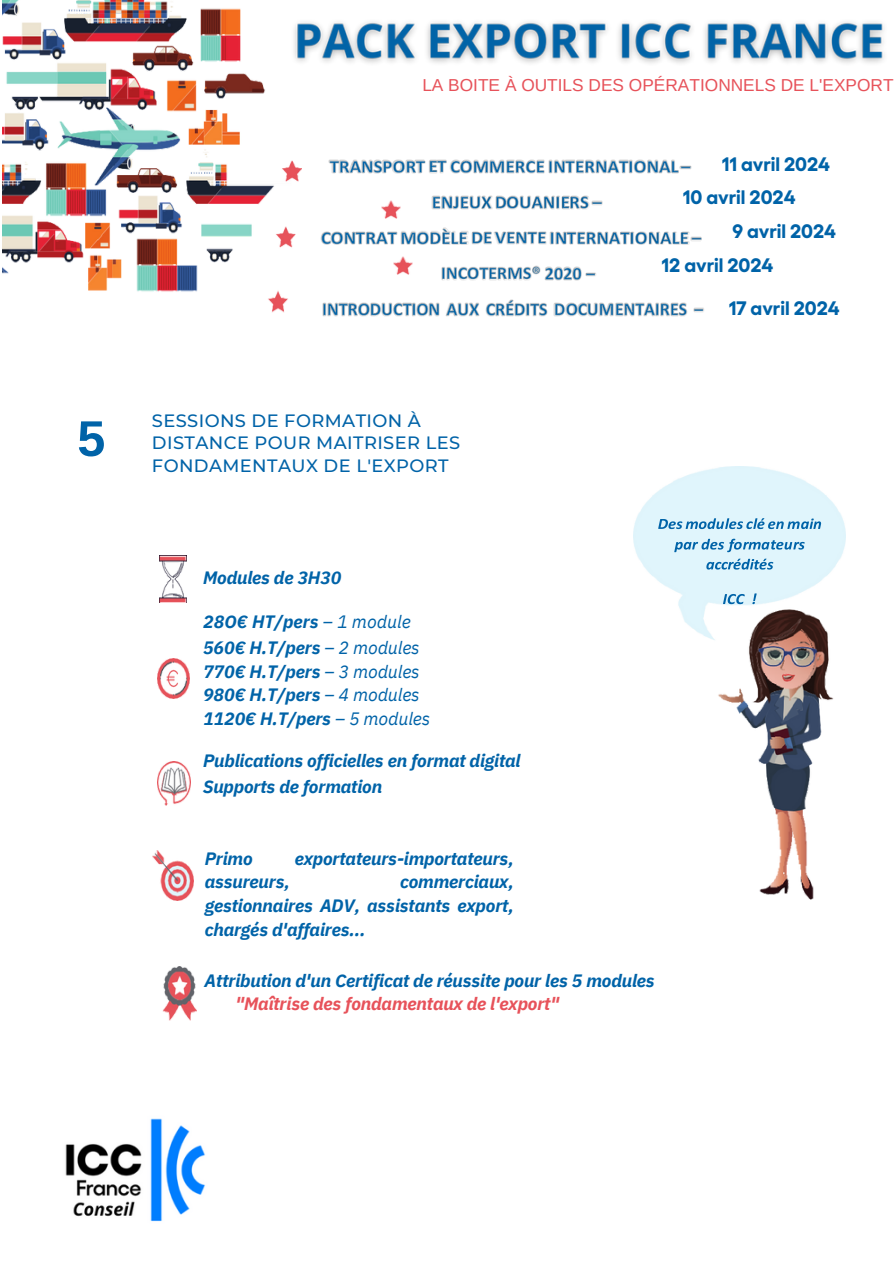
<style>
.page{position:relative;width:894px;height:1264px;background:#fff}
.page>*{position:absolute;margin:0;border:0;box-sizing:border-box;transform-origin:0 0}
.t1{font:700 50.25px "Arimo";color:#0063a8}
.t2{font:700 19.5px "Gellix";color:#0063a8}
.t3{font:italic 700 17.85px/23.7px "IBM Plex Sans";letter-spacing:-.01em;color:#0063a8}
.t4{font:500 17.85px/22.5px "Montserrat";letter-spacing:.02em;color:#0063a8}
.t5{font:17.25px "Arimo";color:#e7525a}
.s1{font-weight:400}
.s2{color:#e7525a}
</style>
<div class="page">
<img style="left:2px;top:0;width:268px;height:301px">
<img style="left:294px;top:21px;width:590px;height:42px">
<img style="left:270px;top:160px;width:422px;height:156px">
<svg style="left:328px;top:159px;width:363px;height:20px"></svg>
<img style="left:431px;top:195px;width:1px;height:14px">
<svg style="left:432px;top:192px;width:171px;height:21px"></svg>
<svg style="left:320px;top:226px;width:382px;height:24px"></svg>
<svg style="left:441px;top:263px;width:155px;height:20px"></svg>
<svg style="left:322px;top:297px;width:226px;height:20px"></svg>
<svg style="left:554px;top:297px;width:133px;height:20px"></svg>
<img style="left:445px;top:302px;width:34px;height:14px">
<img style="left:485px;top:299px;width:62px;height:17px">
<img style="left:554px;top:302px;width:133px;height:14px">
<svg style="left:693px;top:307px;width:11px;height:5px"></svg>
<img style="left:160px;top:556px;width:27px;height:46px">
<img style="left:157px;top:658px;width:33px;height:40px">
<img style="left:163px;top:966px;width:34px;height:54px">
<img style="left:152px;top:850px;width:41px;height:50px">
<img style="left:157px;top:761px;width:34px;height:44px">
<img style="left:633px;top:466px;width:212px;height:433px">
<svg style="left:722px;top:594px;width:22px;height:10px"></svg>
<svg style="left:752px;top:593px;width:4px;height:11px"></svg>
<svg style="left:658px;top:518px;width:162px;height:11px;background:#8fc0dd"></svg>
<svg style="left:674px;top:538px;width:130px;height:14px;background:#a0cbe4"></svg>
<svg style="left:706px;top:558px;width:67px;height:11px"></svg>
<img style="left:65px;top:1118px;width:141px;height:104px">
<p class="t1" style="left:77px;top:410px;width:29px">5</p>
<p class="t5" style="left:422px;top:75px;width:472px">LA BOITE À OUTILS DES OPÉRATIONNELS DE L'EXPORT</p>
<h2 class="t4" style="left:152px;top:409px;width:309px">SESSIONS DE FORMATION À<br>DISTANCE POUR MAITRISER LES<br>FONDAMENTAUX DE L'EXPORT</h2>
<p class="t3" style="left:203px;top:565px;width:140px">Modules de 3H30</p>
<p class="t3" style="left:203px;top:608px;width:218px;line-height:25.8px">28O€ HT/pers <span class="s1">– 1 module<br></span>560€ H.T/pers <span class="s1">– 2 modules</span></p>
<p class="t3" style="left:203px;top:659px;width:228px">770€ H.T/pers <span class="s1">– 3 modules<br></span>980€ H.T/pers <span class="s1">– 4 modules<br></span>1120€ H.T/pers <span class="s1">– 5 modules</span></p>
<p class="t3" style="left:203px;top:747px;width:319px;line-height:25.8px">Publications officielles en format digital<br>Supports de formation</p>
<p class="t2" style="left:721px;top:153px;width:110px">11 avril 2024</p>
<p class="t2" style="left:682px;top:186px;width:114px">10 avril 2024</p>
<p class="t2" style="left:732px;top:220px;width:105px">9 avril 2024</p>
<h2 class="t2" style="left:661px;top:254px;width:113px">12 avril 2024</h2>
<p class="t2" style="left:728px;top:297px;width:112px">17 avril 2024</p>
<p class="t3" style="left:205px;top:846px;width:50px">Primo</p>
<p class="t3" style="left:295px;top:846px;width:220px">exportateurs-importateurs,</p>
<p class="t3" style="left:205px;top:869px;width:87px">assureurs,</p>
<p class="t3" style="left:205px;top:869px;width:310px;text-align:justify;text-indent:195px">commerciaux, gestionnaires ADV, assistants export, chargés d'affaires...</p>
<p class="t3" style="left:235px;top:968px;width:420px;text-indent:-31px">Attribution d'un Certificat de réussite pour les 5 modules <span class="s2">"Maîtrise des fondamentaux de l'export"</span></p>
</div>
